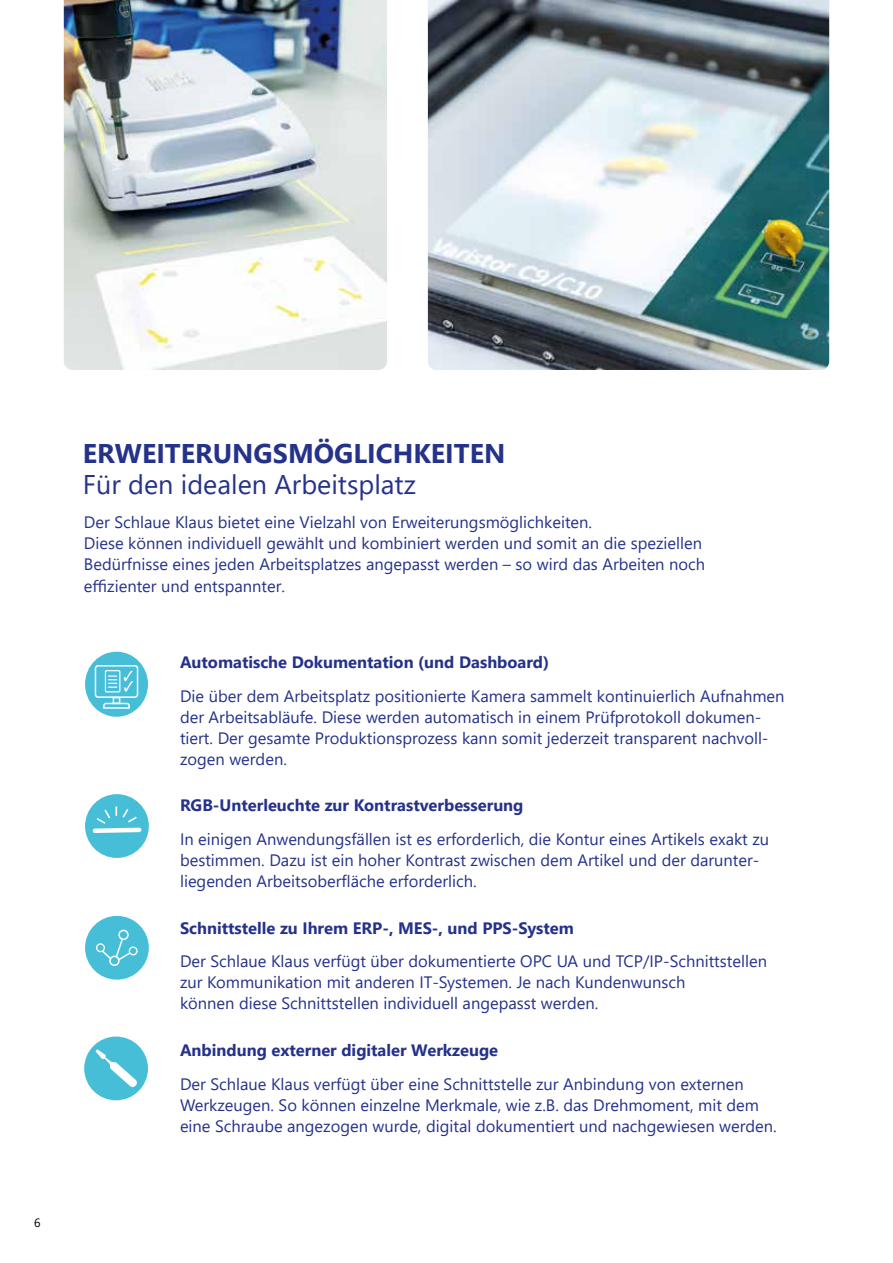
<style>
.page{position:relative;width:893px;height:1263px;background:#fff}
.page>*{position:absolute;margin:0;border:0;box-sizing:border-box;transform-origin:0 0}
.t1{font:700 27px "Segoe UI";color:#25328a}
.t2{font:27px "Segoe UI";color:#25328a}
.t3{font:16.5px/21px "Segoe UI";color:#25328a}
.t4{font:700 16.5px "Segoe UI";color:#25328a}
.t5{font:12px "Segoe UI";color:#000}
</style>
<div class="page">
<img style="left:64px;top:0;width:323px;height:370px">
<img style="left:428px;top:0;width:401px;height:370px">
<div style="left:84px;top:1036px;width:64px;height:64px;background:#47bed7;border-radius:50%"></div>
<svg style="left:96px;top:1049px;width:41px;height:38px"></svg>
<div style="left:85px;top:794px;width:64px;height:64px;background:#47bed7;border-radius:50%"></div>
<svg style="left:90px;top:806px;width:54px;height:27px"></svg>
<div style="left:85px;top:916px;width:64px;height:64px;background:#47bed7;border-radius:50%"></div>
<svg style="left:99px;top:938px;width:36px;height:28px"></svg>
<div style="left:97px;top:944px;width:7px;height:7px;background:#47bed7;border-radius:50%"></div>
<div style="left:96px;top:943px;width:9px;height:9px;border:1px solid #fff;border-radius:50%"></div>
<svg style="left:129px;top:947px;width:8px;height:8px"></svg>
<div style="left:129px;top:946px;width:9px;height:9px;border:1px solid #fff;border-radius:50%"></div>
<div style="left:118px;top:930px;width:11px;height:10px;border:2px solid #fff;border-radius:50%"></div>
<div style="left:110px;top:956px;width:9px;height:9px;background:#47bed7;border-radius:50%"></div>
<div style="left:109px;top:955px;width:11px;height:11px;border:2px solid #fff;border-radius:50%"></div>
<div style="left:85px;top:652px;width:63px;height:65px;background:#47bed7;border-radius:50%"></div>
<div style="left:95px;top:665px;width:43px;height:33px;border:2px solid #fff;border-radius:3px"></div>
<div style="left:113px;top:697px;width:7px;height:7px;border:2px solid #fff"></div>
<svg style="left:103px;top:702px;width:27px;height:7px"></svg>
<div style="left:105px;top:670px;width:15px;height:22px;border:1px solid #fff"></div>
<svg style="left:108px;top:675px;width:9px;height:13px"></svg>
<svg style="left:124px;top:671px;width:9px;height:21px"></svg>
<p class="t5" style="left:34px;top:1211px;width:8px">6</p>
<h1 class="t1" style="left:83px;top:428px;width:424px">ERWEITERUNGSMÖGLICHKEITEN</h1>
<h1 class="t2" style="left:83px;top:459px;width:335px">Für den idealen Arbeitsplatz</h1>
<p class="t3" style="left:84px;top:511px;width:623px">Der Schlaue Klaus bietet eine Vielzahl von Erweiterungsmöglichkeiten.<br>Diese können individuell gewählt und kombiniert werden und somit an die speziellen Bedürfnisse eines jeden Arbeitsplatzes angepasst werden – so wird das Arbeiten noch effizienter und entspannter.</p>
<p class="t4" style="left:180px;top:647px;width:371px">Automatische Dokumentation (und Dashboard)</p>
<p class="t3" style="left:180px;top:684px;width:606px">Die über dem Arbeitsplatz positionierte Kamera sammelt kontinuierlich Aufnahmen der Arbeitsabläufe. Diese werden automatisch in einem Prüfprotokoll dokumen&shy;tiert. Der gesamte Produktionsprozess kann somit jederzeit transparent nachvoll&shy;zogen werden.</p>
<p class="t4" style="left:180px;top:790px;width:345px">RGB-Unterleuchte zur Kontrastverbesserung</p>
<p class="t3" style="left:180px;top:827px;width:591px">In einigen Anwendungsfällen ist es erforderlich, die Kontur eines Artikels exakt zu bestimmen. Dazu ist ein hoher Kontrast zwischen dem Artikel und der darunter&shy;liegenden Arbeitsoberfläche erforderlich.</p>
<p class="t4" style="left:180px;top:912px;width:395px">Schnittstelle zu Ihrem ERP-, MES-, und PPS-System</p>
<p class="t3" style="left:180px;top:949px;width:589px">Der Schlaue Klaus verfügt über dokumentierte OPC UA und TCP/IP-Schnittstellen zur Kommunikation mit anderen IT-Systemen. Je nach Kundenwunsch<br>können diese Schnittstellen individuell angepasst werden.</p>
<p class="t4" style="left:180px;top:1034px;width:320px">Anbindung externer digitaler Werkzeuge</p>
<p class="t3" style="left:180px;top:1072px;width:598px">Der Schlaue Klaus verfügt über eine Schnittstelle zur Anbindung von externen<br>Werkzeugen. So können einzelne Merkmale, wie z.B. das Drehmoment, mit dem eine Schraube angezogen wurde, digital dokumentiert und nachgewiesen werden.</p>
</div>
